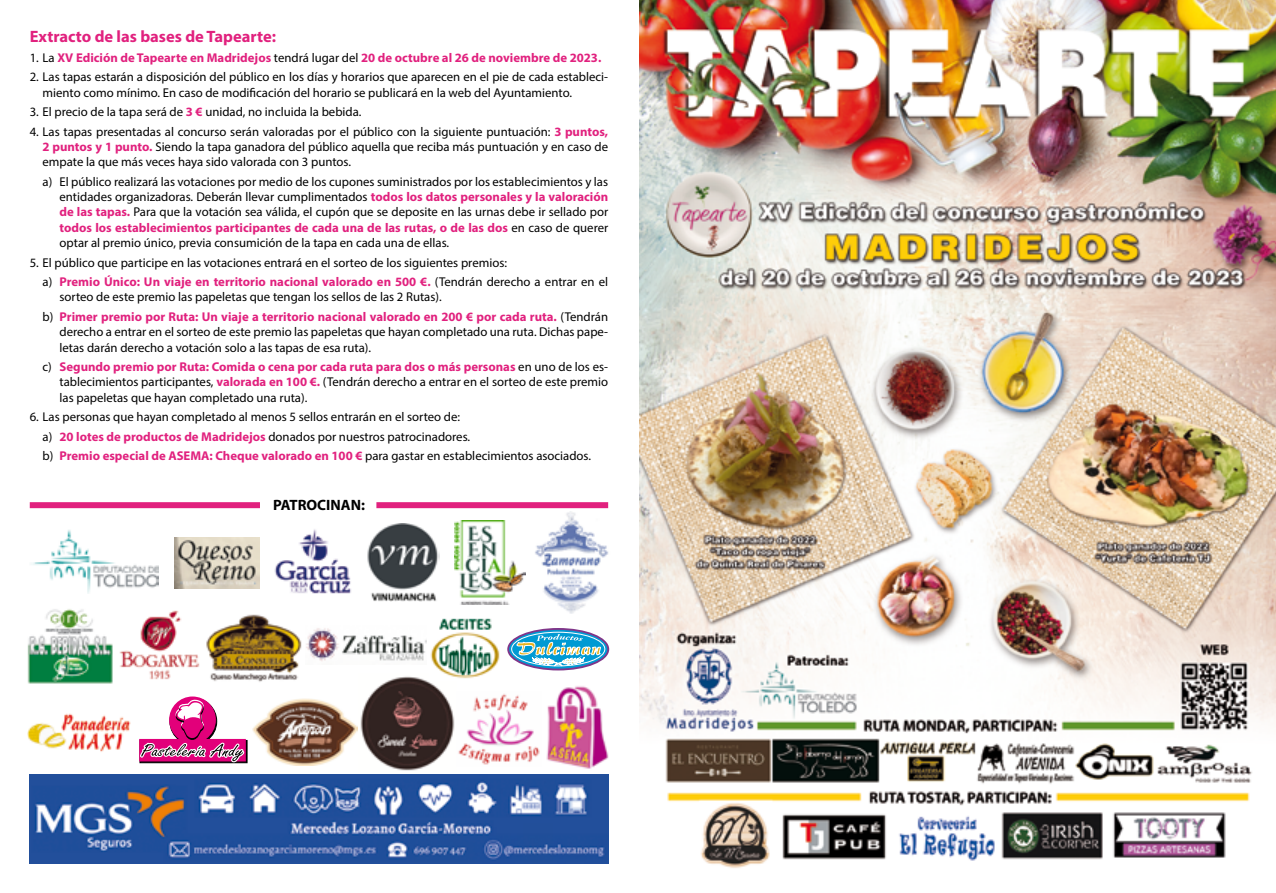
<style>
.page{position:relative;width:1276px;height:893px;background:#fff}
.page>*{position:absolute;margin:0;border:0;box-sizing:border-box;transform-origin:0 0}
.t1{font:700 16.5px "Myriad Pro";color:#e1217e}
.t2{font:700 15px "Myriad Pro";color:#000}
.t3{font:12.75px/15.3px "Myriad Pro";color:#000}
.t4{font:700 12.75px/19.5px "Myriad Pro";color:#e1217e}
.s1{font-weight:400;color:#000}
.s2{font-weight:700;color:#e1217e}
</style>
<div class="page">
<img style="left:28px;top:713px;width:103px;height:39px">
<svg style="left:139px;top:696px;width:109px;height:68px"></svg>
<img style="left:252px;top:699px;width:106px;height:67px">
<img style="left:360px;top:676px;width:95px;height:95px">
<img style="left:458px;top:694px;width:82px;height:71px">
<img style="left:546px;top:686px;width:63px;height:83px">
<img style="left:27px;top:609px;width:86px;height:75px">
<svg style="left:508px;top:629px;width:100px;height:40px"></svg>
<div style="left:507px;top:628px;width:102px;height:42px;border:2px solid #803689;border-radius:50%"></div>
<div style="left:511px;top:632px;width:94px;height:34px;border:1px solid #fff;border-radius:50%"></div>
<svg style="left:516px;top:634px;width:85px;height:32px;background:#6bbad1"></svg>
<img style="left:206px;top:614px;width:96px;height:68px">
<img style="left:429px;top:618px;width:71px;height:63px">
<img style="left:119px;top:610px;width:81px;height:70px">
<img style="left:174px;top:538px;width:85px;height:50px">
<img style="left:306px;top:628px;width:120px;height:33px">
<img style="left:274px;top:529px;width:77px;height:65px">
<img style="left:367px;top:523px;width:72px;height:78px">
<img style="left:454px;top:520px;width:72px;height:85px">
<img style="left:535px;top:512px;width:74px;height:101px">
<img style="left:639px;top:0;width:637px;height:868px">
<img style="left:31px;top:530px;width:127px;height:63px">
<img style="left:30px;top:774px;width:578px;height:89px">
<div style="left:30px;top:502px;width:230px;height:6px;background:#e1217e"></div>
<div style="left:376px;top:502px;width:232px;height:6px;background:#e1217e"></div>
<p class="t1" style="left:30px;top:26px;width:248px">Extracto de las bases de Tapearte:</p>
<p class="t4" style="left:30px;top:47px;width:573px"><span class="s1">1. La</span> XV Edición de Tapearte en Madridejos <span class="s1">tendrá lugar del</span> 20 de octubre al 26 de noviembre de 2023.</p>
<p class="t3" style="left:43px;top:69px;width:567px;text-indent:-13px">2. Las tapas estarán a disposición del público en los días y horarios que aparecen en el pie de cada estableci&shy;miento como mínimo. En caso de modificación del horario se publicará en la web del Ayuntamiento.</p>
<p class="t3" style="left:30px;top:104px;width:333px">3. El precio de la tapa será de <span class="s2">3 €</span> unidad, no incluida la bebida.</p>
<p class="t3" style="left:43px;top:124px;width:567px;text-align:justify;text-indent:-13px">4. Las tapas presentadas al concurso serán valoradas por el público con la siguiente puntuación: <span class="s2">3 puntos, 2 puntos y 1 punto.</span> Siendo la tapa ganadora del público aquella que reciba más puntuación y en caso de empate la que más veces haya sido valorada con 3 puntos.</p>
<p class="t3" style="left:60px;top:174px;width:550px;text-align:justify;text-indent:-17px">a) El público realizará las votaciones por medio de los cupones suministrados por los establecimientos y las entidades organizadoras. Deberán llevar cumplimentados <span class="s2">todos los datos personales y la valoración de las tapas.</span> Para que la votación sea válida, el cupón que se deposite en las urnas debe ir sellado por <span class="s2">todos los establecimientos participantes de cada una de las rutas, o de las dos</span> en caso de querer optar al premio único, previa consumición de la tapa en cada una de ellas.</p>
<p class="t3" style="left:43px;top:252px;width:567px;line-height:19.5px;text-indent:-13px">5. El público que participe en las votaciones entrará en el sorteo de los siguientes premios:<br>a) <span class="s2">Premio Único: Un viaje en territorio nacional valorado en 500 €.</span> (Tendrán derecho a entrar en el</p>
<p class="t4" style="left:43px;top:287px;width:567px;text-indent:17px"><span class="s1">sorteo de este premio las papeletas que tengan los sellos de las 2 Rutas).<br>b)</span> Primer premio por Ruta: Un viaje a territorio nacional valorado en 200 € por cada ruta. <span class="s1">(Tendrán</span></p>
<p class="t3" style="left:60px;top:324px;width:550px">derecho a entrar en el sorteo de este premio las papeletas que hayan completado una ruta. Dichas pape&shy;letas darán derecho a votación solo a las tapas de esa ruta).</p>
<p class="t3" style="left:60px;top:359px;width:550px;text-align:justify;text-indent:-17px">c) <span class="s2">Segundo premio por Ruta: Comida o cena por cada ruta para dos o más personas</span> en uno de los es&shy;tablecimientos participantes, <span class="s2">valorada en 100 €.</span> (Tendrán derecho a entrar en el sorteo de este premio las papeletas que hayan completado una ruta).</p>
<p class="t3" style="left:43px;top:407px;width:550px;line-height:19.5px;text-indent:-13px">6. Las personas que hayan completado al menos 5 sellos entrarán en el sorteo de:<br>a) <span class="s2">20 lotes de productos de Madridejos</span> donados por nuestros patrocinadores.<br>b) <span class="s2">Premio especial de ASEMA: Cheque valorado en 100 €</span> para gastar en establecimientos asociados.</p>
<p class="t2" style="left:273px;top:495px;width:93px">PATROCINAN:</p>
</div>
